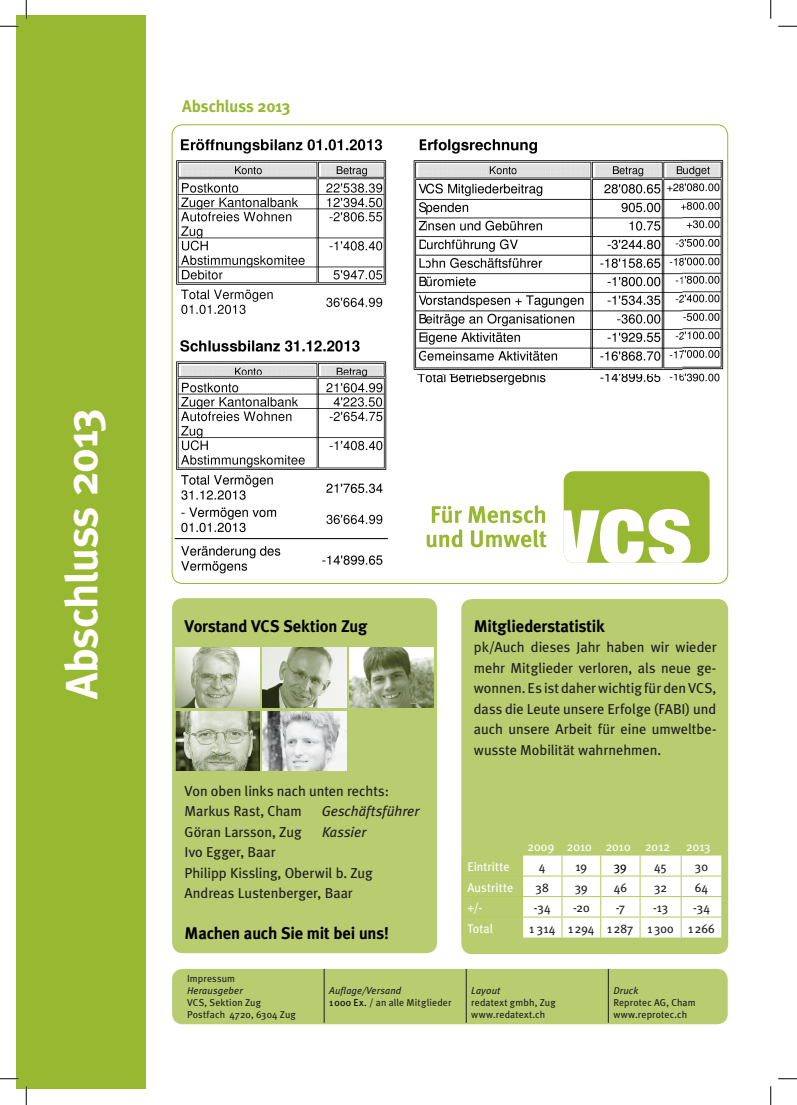
<style>
.page{position:relative;width:797px;height:1105px;background:#fff}
.page>*{position:absolute;margin:0;border:0;box-sizing:border-box;transform-origin:0 0}
.t1{font:700 45px "Meta Plus";letter-spacing:-.015em;color:#fff}
.t2{font:700 16.88px "Meta Plus";letter-spacing:-.01em;color:#000}
.t3{font:700 16.88px "Meta Plus";letter-spacing:-.005em;color:#98b832}
.t4{font:14.38px/20.5px "Meta Plus";color:#1f1e21}
.t5{font:italic 14.38px "Meta Plus";color:#1f1e21}
.t6{font:12.5px "Meta Plus";color:#1f1e21}
.t7{font:12.5px "Meta Plus";letter-spacing:.005em;color:#fff}
.t8{font:12.5px "Meta Plus";color:#000}
.t9{font:10px/12px "Meta Plus";letter-spacing:.015em;color:#1f1e21}
.t10{font:italic 10px "Meta Plus";letter-spacing:.015em;color:#1f1e21}
.s1{font-style:italic}
.s2{color:#000}
</style>
<div class="page">
<div style="left:172px;top:969px;width:555px;height:55px;background:#b9cd70;border-radius:11px"></div>
<hr style="left:324px;top:969px;width:1px;height:54px;background:#1f1e21">
<hr style="left:466px;top:969px;width:1px;height:54px;background:#1f1e21">
<hr style="left:608px;top:969px;width:1px;height:54px;background:#1f1e21">
<img style="left:172px;top:126px;width:553px;height:457px">
<div style="left:563px;top:471px;width:146px;height:92px;background:#98b832;border-radius:10px"></div>
<svg style="left:563px;top:509px;width:127px;height:54px"></svg>
<svg style="left:432px;top:506px;width:30px;height:17px"></svg>
<svg style="left:468px;top:505px;width:77px;height:18px"></svg>
<svg style="left:426px;top:529px;width:36px;height:18px"></svg>
<svg style="left:471px;top:529px;width:75px;height:18px"></svg>
<div style="left:16px;top:16px;width:130px;height:1073px;background:#98b832"></div>
<div style="left:461px;top:599px;width:267px;height:355px;background:#b9cd70;border-radius:11px"></div>
<div style="left:172px;top:598px;width:265px;height:355px;background:#b9cd70"></div>
<hr style="left:462px;top:896px;width:60px;height:1px;background:#b5c960">
<hr style="left:462px;top:916px;width:60px;height:1px;background:#b5c960">
<svg style="left:462px;top:856px;width:1px;height:81px"></svg>
<svg style="left:522px;top:855px;width:200px;height:82px;background:#fafbf4"></svg>
<hr style="left:462px;top:875px;width:60px;height:1px;background:#b5c960">
<hr style="left:522px;top:875px;width:40px;height:1px;background:#b5c960">
<hr style="left:562px;top:875px;width:38px;height:1px;background:#b5c960">
<hr style="left:600px;top:875px;width:40px;height:1px;background:#b5c960">
<hr style="left:640px;top:875px;width:41px;height:1px;background:#b5c960">
<hr style="left:681px;top:875px;width:41px;height:1px;background:#b5c960">
<img style="left:176px;top:648px;width:83px;height:59px">
<img style="left:263px;top:648px;width:83px;height:59px">
<img style="left:263px;top:711px;width:83px;height:59px">
<img style="left:349px;top:648px;width:84px;height:59px">
<img style="left:176px;top:711px;width:83px;height:59px">
<svg style="left:0;top:25px;width:19px;height:2px"></svg>
<svg style="left:778px;top:25px;width:19px;height:2px"></svg>
<svg style="left:0;top:1078px;width:19px;height:1px"></svg>
<svg style="left:778px;top:1078px;width:19px;height:1px"></svg>
<svg style="left:25px;top:0;width:2px;height:19px"></svg>
<svg style="left:25px;top:1086px;width:2px;height:19px"></svg>
<svg style="left:770px;top:0;width:1px;height:19px"></svg>
<svg style="left:770px;top:1086px;width:1px;height:19px"></svg>
<p class="t3" style="left:182px;top:97px;width:110px">Abschluss 2013</p>
<h1 class="t1" style="left:56px;top:699px;width:293px;rotate:-90deg">Abschluss 2013</h1>
<p class="t2" style="left:185px;top:616px;width:184px">Vorstand VCS Sektion Zug</p>
<p class="t4" style="left:185px;top:780px;width:206px">Von oben links nach unten rechts:<br>Markus Rast, Cham</p>
<p class="t5" style="left:322px;top:803px;width:99px">Geschäftsführer</p>
<p class="t4" style="left:185px;top:821px;width:119px">Göran Larsson, Zug</p>
<p class="t5" style="left:322px;top:823px;width:46px">Kassier</p>
<p class="t4" style="left:185px;top:842px;width:190px">Ivo Egger, Baar<br>Philipp Kissling, Oberwil b. Zug<br>Andreas Lustenberger, Baar</p>
<p class="t2" style="left:185px;top:924px;width:206px">Machen auch Sie mit bei uns!</p>
<p class="t2" style="left:474px;top:616px;width:132px">Mitgliederstatistik</p>
<p class="t4" style="left:474px;top:637px;width:244px;text-align:justify">pk/Auch dieses Jahr haben wir wieder mehr Mitglieder verloren, als neue ge&shy;wonnen. Es ist daher wichtig für den VCS, dass die Leute unsere Erfolge (FABI) und auch unsere Arbeit für eine umweltbe&shy;wusste Mobilität wahrnehmen.</p>
<p class="t7" style="left:527px;top:839px;width:144px">2009 2010 2010 2012</p>
<p class="t7" style="left:686px;top:839px;width:26px">2013</p>
<p class="t7" style="left:467px;top:859px;width:44px">Eintritte</p>
<p class="t6" style="left:539px;top:859px;width:8px">4</p>
<p class="t6" style="left:575px;top:859px;width:13px">19</p>
<p class="t8" style="left:614px;top:859px;width:15px">39</p>
<p class="t6" style="left:654px;top:859px;width:14px">45</p>
<p class="t6" style="left:695px;top:859px;width:15px">30</p>
<p class="t7" style="left:467px;top:880px;width:47px">Austritte</p>
<p class="t6" style="left:535px;top:880px;width:15px">38</p>
<p class="t6" style="left:575px;top:880px;width:15px">39</p>
<p class="t6" style="left:613px;top:880px;width:15px">46</p>
<p class="t6" style="left:654px;top:880px;width:14px">32</p>
<p class="t6" style="left:695px;top:880px;width:15px">64</p>
<p class="t7" style="left:467px;top:900px;width:16px">+/-</p>
<p class="t6" style="left:534px;top:900px;width:18px">-34</p>
<p class="t6" style="left:573px;top:900px;width:18px">-20</p>
<p class="t6" style="left:615px;top:900px;width:11px">-7</p>
<p class="t6" style="left:653px;top:900px;width:17px">-13</p>
<p class="t6" style="left:693px;top:900px;width:18px">-34</p>
<p class="t7" style="left:467px;top:921px;width:27px">Total</p>
<p class="t6" style="left:529px;top:921px;width:187px">1 314 1 294 1 287 1 300 1 266</p>
<p class="t9" style="left:187px;top:972px;width:50px">Impressum</p>
<p class="t10" style="left:187px;top:984px;width:57px">Herausgeber</p>
<p class="t9" style="left:187px;top:996px;width:110px">VCS, Sektion Zug<br>Postfach 4720, 6304 Zug</p>
<p class="t9" style="left:329px;top:984px;width:124px"><span class="s1">Auflage/Versand<br></span><span class="s2">1 000 Ex.</span> / an alle Mitglieder</p>
<p class="t10" style="left:471px;top:984px;width:31px">Layout</p>
<p class="t9" style="left:471px;top:996px;width:86px">redatext gmbh, Zug www.redatext.ch</p>
<p class="t10" style="left:613px;top:984px;width:27px">Druck</p>
<p class="t9" style="left:613px;top:996px;width:84px">Reprotec AG, Cham www.reprotec.ch</p>
</div>
